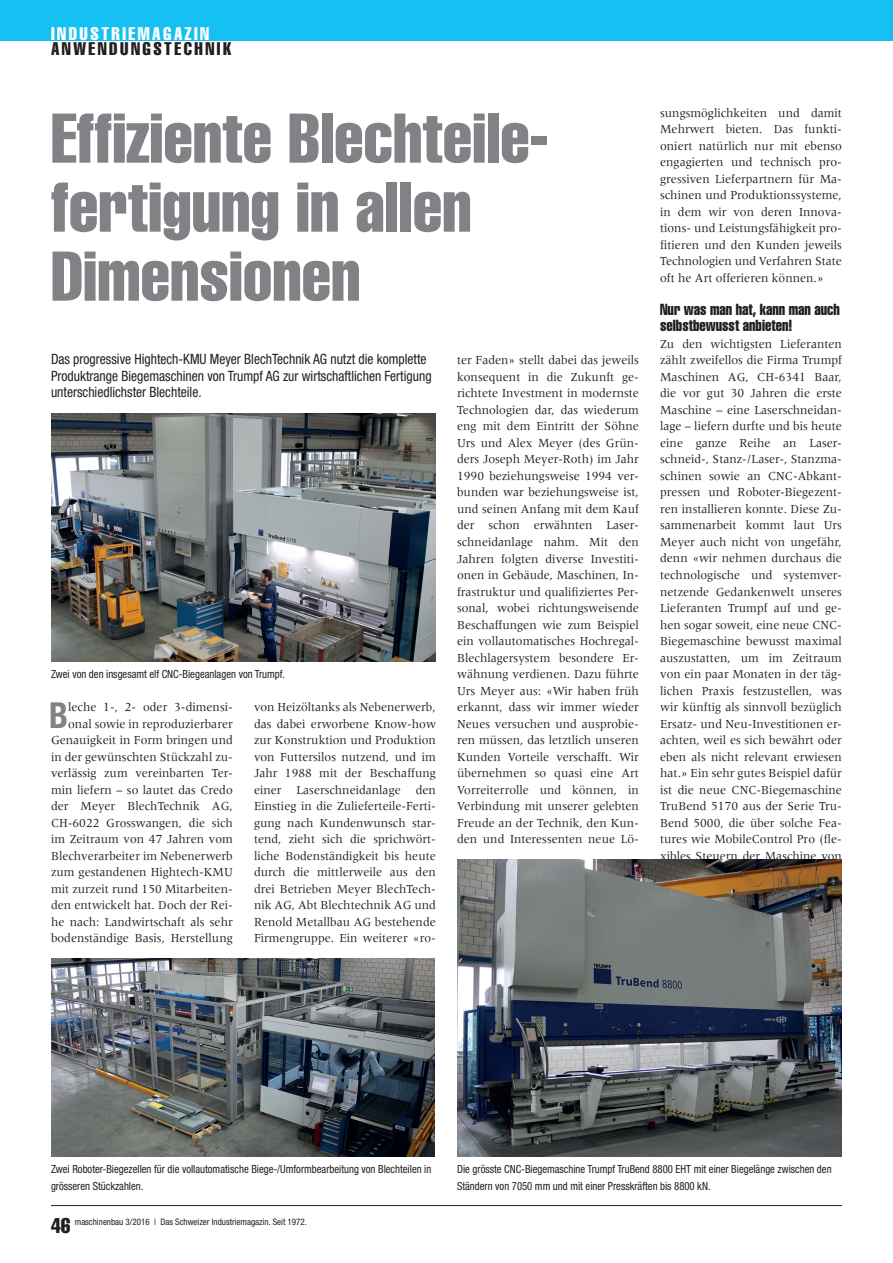
<style>
.page{position:relative;width:893px;height:1263px;background:#fff}
.page>*{position:absolute;margin:0;border:0;box-sizing:border-box;transform-origin:0 0}
.t1{font:extra-condensed 69px/69px "Helvetica";color:#808285}
.t2{font:700 condensed 35.85px "Helvetica Neue";color:#808285;scale:.95 1}
.t3{font:extra-condensed 21px "Helvetica";color:#231f20}
.t4{font:extra-condensed 18px "Helvetica";letter-spacing:.14em;color:#231f20}
.t5{font:extra-condensed 18px "Helvetica";letter-spacing:.14em;color:#fff}
.t6{font:extra-condensed 15.75px/16.5px "Helvetica";color:#231f20;scale:.95 1}
.t7{font:condensed 14.25px/16.5px "Helvetica Neue";color:#231f20;scale:.95 1}
.t8{font:12.75px/16.5px "Meridien LT Std";color:#231f20;scale:.95 1}
.t9{font:condensed 11.25px/16.5px "Helvetica Neue";color:#231f20;scale:.95 1}
.t10{font:condensed 9px "Helvetica Neue";color:#231f20}
</style>
<div class="page">
<hr style="left:51px;top:1205px;width:791px;height:1px;background:#231f20">
<div style="left:0;top:0;width:893px;height:40px;background:#15c0f2"></div>
<img style="left:51px;top:414px;width:385px;height:247px">
<img style="left:51px;top:958px;width:384px;height:198px">
<img style="left:457px;top:859px;width:385px;height:297px">
<h3 class="t5" style="left:51px;top:23px;width:160px">INDUSTRIEMAGAZIN</h3>
<h3 class="t4" style="left:51px;top:38px;width:182px">ANWENDUNGSTECHNIK</h3>
<h1 class="t1" style="left:51px;top:103px;width:498px">Effiziente Blechteile&shy;fertigung in allen<br>Dimensionen</h1>
<p class="t7" style="left:51px;top:351px;width:402px">Das progressive Hightech-KMU Meyer BlechTechnik AG nutzt die komplette<br>Produktrange Biegemaschinen von Trumpf AG zur wirtschaftlichen Fertigung unterschiedlichster Blechteile.</p>
<p class="t9" style="left:51px;top:666px;width:248px">Zwei von den insgesamt elf CNC-Biegeanlagen von Trumpf.</p>
<h2 class="t2" style="left:49px;top:693px;width:21px">B</h2>
<p class="t8" style="left:51px;top:699px;width:193px;text-align:right">leche 1-, 2- oder 3-dimensi&shy;onal sowie in reproduzierbarer<br>Genauigkeit in Form bringen und in der gewünschten Stückzahl zu&shy;verlässig zum vereinbarten Ter&shy;min liefern – so lautet das Credo der Meyer BlechTechnik AG,<br>CH-6022 Grosswangen, die sich im Zeitraum von 47 Jahren vom<br>Blechverarbeiter im Nebenerwerb zum gestandenen Hightech-KMU mit zurzeit rund 150 Mitarbeiten&shy;den entwickelt hat. Doch der Rei&shy;he nach: Landwirtschaft als sehr bodenständige Basis, Herstellung</p>
<p class="t8" style="left:254px;top:699px;width:193px">von Heizöltanks als Nebenerwerb, das dabei erworbene Know-how zur Konstruktion und Produktion von Futtersilos nutzend, und im<br>Jahr 1988 mit der Beschaffung einer Laserschneidanlage den<br>Einstieg in die Zulieferteile-Ferti&shy;gung nach Kundenwunsch star&shy;tend, zieht sich die sprichwört&shy;liche Bodenständigkeit bis heute durch die mittlerweile aus den drei Betrieben Meyer BlechTech&shy;nik AG, Abt Blechtechnik AG und<br>Renold Metallbau AG bestehende<br>Firmengruppe. Ein weiterer «ro-</p>
<p class="t8" style="left:457px;top:352px;width:193px">ter Faden» stellt dabei das jeweils konsequent in die Zukunft ge&shy;richtete Investment in modernste<br>Technologien dar, das wiederum eng mit dem Eintritt der Söhne<br>Urs und Alex Meyer (des Grün&shy;ders Joseph Meyer-Roth) im Jahr<br>1990 beziehungsweise 1994 ver&shy;bunden war beziehungsweise ist, und seinen Anfang mit dem Kauf der schon erwähnten Laser&shy;schneidanlage nahm. Mit den<br>Jahren folgten diverse Investiti&shy;onen in Gebäude, Maschinen, In&shy;frastruktur und qualifiziertes Per&shy;sonal, wobei richtungsweisende<br>Beschaffungen wie zum Beispiel ein vollautomatisches Hochregal-<br>Blechlagersystem besondere Er&shy;wähnung verdienen. Dazu führte<br>Urs Meyer aus: «Wir haben früh erkannt, dass wir immer wieder<br>Neues versuchen und ausprobie&shy;ren müssen, das letztlich unseren<br>Kunden Vorteile verschafft. Wir übernehmen so quasi eine Art<br>Vorreiterrolle und können, in<br>Verbindung mit unserer gelebten<br>Freude an der Technik, den Kun&shy;den und Interessenten neue Lö-</p>
<p class="t8" style="left:660px;top:105px;width:193px">sungsmöglichkeiten und damit<br>Mehrwert bieten. Das funkti&shy;oniert natürlich nur mit ebenso engagierten und technisch pro&shy;gressiven Lieferpartnern für Ma&shy;schinen und Produktionssysteme, in dem wir von deren Innova&shy;tions- und Leistungsfähigkeit pro&shy;fitieren und den Kunden jeweils<br>Technologien und Verfahren State oft he Art offerieren können.»</p>
<p class="t6" style="left:660px;top:301px;width:191px">Nur was man hat, kann man auch selbstbewusst anbieten!</p>
<p class="t8" style="left:660px;top:336px;width:193px;text-align:justify">Zu den wichtigsten Lieferanten zählt zweifellos die Firma Trumpf Maschinen AG, CH-6341 Baar, die vor gut 30 Jahren die erste Maschine – eine Laserschneidan&shy;lage – liefern durfte und bis heute eine ganze Reihe an Laser&shy;schneid-, Stanz-/Laser-, Stanzma&shy;schinen sowie an CNC-Abkant&shy;pressen und Roboter-Biegezent&shy;ren installieren konnte. Diese Zu&shy;sammenarbeit kommt laut Urs Meyer auch nicht von ungefähr, denn «wir nehmen durchaus die technologische und systemver&shy;netzende Gedankenwelt unseres Lieferanten Trumpf auf und ge&shy;hen sogar soweit, eine neue CNC-Biegemaschine bewusst maximal auszustatten, um im Zeitraum von ein paar Monaten in der täg&shy;lichen Praxis festzustellen, was wir künftig als sinnvoll bezüglich Ersatz- und Neu-Investitionen er&shy;achten, weil es sich bewährt oder eben als nicht relevant erwiesen hat.» Ein sehr gutes Beispiel dafür ist die neue CNC-Biegemaschine TruBend 5170 aus der Serie Tru-Bend 5000, die über solche Fea&shy;tures wie MobileControl Pro (fle&shy;xibles Steuern der Maschine von</p>
<p class="t9" style="left:51px;top:1161px;width:402px">Zwei Roboter-Biegezellen für die vollautomatische Biege-/Umformbearbeitung von Blechteilen in grösseren Stückzahlen.</p>
<p class="t9" style="left:457px;top:1161px;width:396px">Die grösste CNC-Biegemaschine Trumpf TruBend 8800 EHT mit einer Biegelänge zwischen den<br>Ständern von 7050 mm und mit einer Presskräften bis 8800 kN.</p>
<h3 class="t3" style="left:51px;top:1212px;width:21px">46</h3>
<p class="t10" style="left:75px;top:1216px;width:234px">maschinenbau 3/2016 | Das Schweizer Industriemagazin. Seit 1972.</p>
</div>
